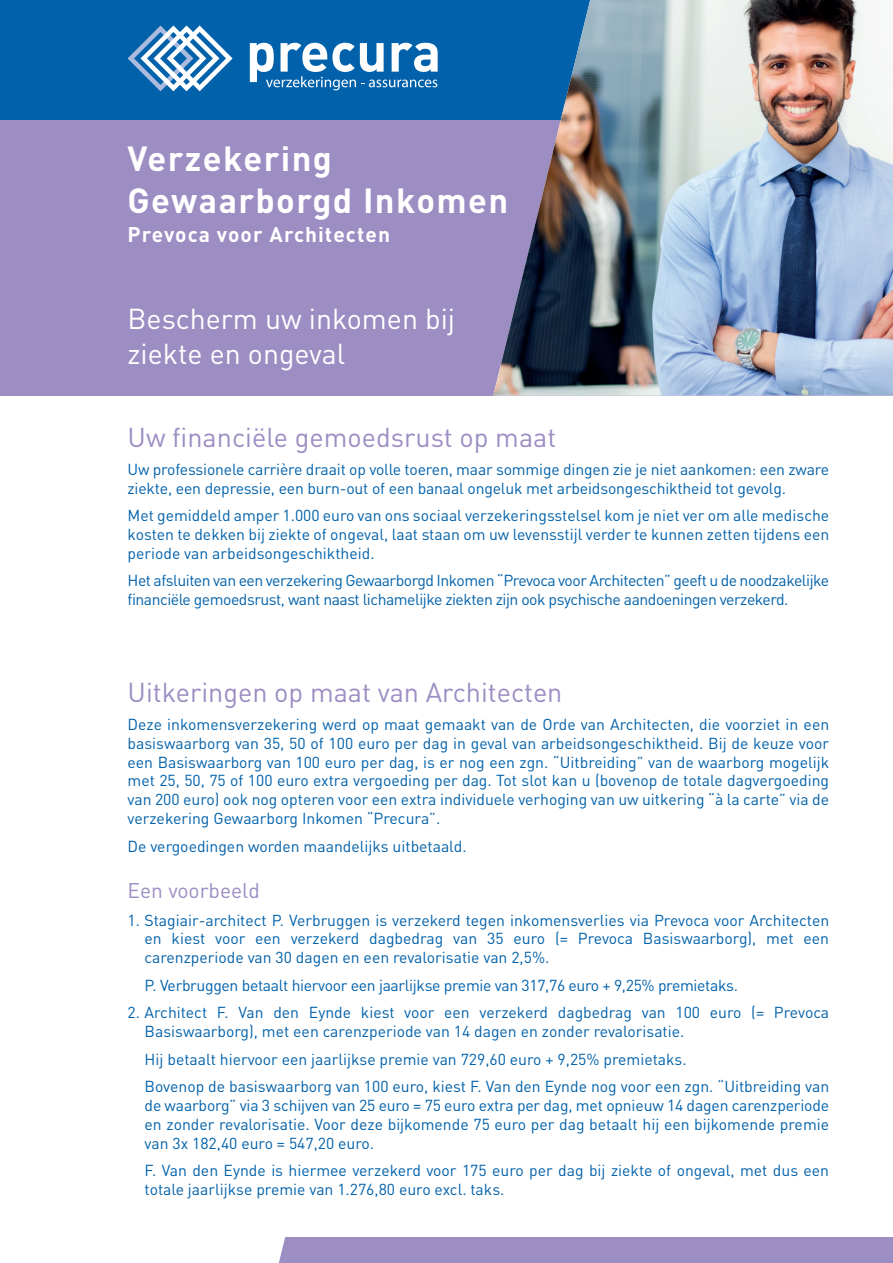
<style>
.page{position:relative;width:893px;height:1263px;background:#fff}
.page>*{position:absolute;margin:0;border:0;box-sizing:border-box;transform-origin:0 0}
.t1{font:700 34.5px/41.4px "DIN";letter-spacing:.04em;color:#fff}
.t2{font:28.5px/34.5px "DIN";color:#fff}
.t3{font:27px "DIN";color:#9c8dc3}
.t4{font:700 21px "DIN";letter-spacing:.05em;color:#fff}
.t5{font:21px "DIN";color:#9c8dc3}
.t6{font:15.75px/18.9px "DIN";letter-spacing:-.01em;color:#0161aa;text-align:justify}
.t7{font:15.75px/18.9px "DIN";letter-spacing:-.03em;color:#0161aa}
</style>
<div class="page">
<div style="left:0;top:1237px;width:893px;height:26px;background:#9c8dc3"></div>
<svg style="left:0;top:395px;width:590px;height:868px"></svg>
<div style="left:0;top:0;width:893px;height:395px;background:#9c8dc3"></div>
<div style="left:0;top:0;width:893px;height:119px;background:#0161aa"></div>
<img style="left:493px;top:0;width:400px;height:395px">
<svg style="left:128px;top:26px;width:105px;height:65px"></svg>
<svg style="left:250px;top:43px;width:188px;height:47px"></svg>
<h1 class="t1" style="left:128px;top:136px;width:382px">Verzekering<br>Gewaarborgd Inkomen</h1>
<h3 class="t4" style="left:128px;top:221px;width:264px">Prevoca voor Architecten</h3>
<h2 class="t2" style="left:128px;top:301px;width:329px">Bescherm uw inkomen bij ziekte en ongeval</h2>
<h3 class="t3" style="left:128px;top:421px;width:430px">Uw financiële gemoedsrust op maat</h3>
<p class="t6" style="left:128px;top:459px;width:703px">Uw professionele carrière draait op volle toeren, maar sommige dingen zie je niet aankomen: een zware ziekte, een depressie, een burn-out of een banaal ongeluk met arbeidsongeschiktheid tot gevolg.</p>
<p class="t6" style="left:128px;top:505px;width:703px">Met gemiddeld amper 1.000 euro van ons sociaal verzekeringsstelsel kom je niet ver om alle medische kosten te dekken bij ziekte of ongeval, laat staan om uw levensstijl verder te kunnen zetten tijdens een periode van arbeidsongeschiktheid.</p>
<p class="t7" style="left:128px;top:571px;width:703px">Het afsluiten van een verzekering Gewaarborgd Inkomen “Prevoca voor Architecten” geeft u de noodzakelijke financiële gemoedsrust, want naast lichamelijke ziekten zijn ook psychische aandoeningen verzekerd.</p>
<h3 class="t3" style="left:128px;top:676px;width:436px">Uitkeringen op maat van Architecten</h3>
<p class="t6" style="left:128px;top:714px;width:703px">Deze inkomensverzekering werd op maat gemaakt van de Orde van Architecten, die voorziet in een basiswaarborg van 35, 50 of 100 euro per dag in geval van arbeidsongeschiktheid. Bij de keuze voor een Basiswaarborg van 100 euro per dag, is er nog een zgn. “Uitbreiding” van de waarborg mogelijk met 25, 50, 75 of 100 euro extra vergoeding per dag. Tot slot kan u (bovenop de totale dagvergoeding van 200 euro) ook nog opteren voor een extra individuele verhoging van uw uitkering “à la carte” via de verzekering Gewaarborg Inkomen “Precura”.</p>
<p class="t6" style="left:128px;top:836px;width:341px">De vergoedingen worden maandelijks uitbetaald.</p>
<h3 class="t5" style="left:128px;top:877px;width:134px">Een voorbeeld</h3>
<p class="t6" style="left:145px;top:910px;width:686px;text-indent:-17px">1. Stagiair-architect P. Verbruggen is verzekerd tegen inkomensverlies via Prevoca voor Architecten en kiest voor een verzekerd dagbedrag van 35 euro (= Prevoca Basiswaarborg), met een carenzperiode van 30 dagen en een revalorisatie van 2,5%.</p>
<p class="t6" style="left:145px;top:975px;width:595px">P. Verbruggen betaalt hiervoor een jaarlijkse premie van 317,76 euro + 9,25% premietaks.</p>
<p class="t6" style="left:145px;top:1003px;width:686px;text-indent:-17px">2. Architect F. Van den Eynde kiest voor een verzekerd dagbedrag van 100 euro (= Prevoca<br>Basiswaarborg), met een carenzperiode van 14 dagen en zonder revalorisatie.</p>
<p class="t6" style="left:145px;top:1045px;width:686px;line-height:27.5px">Hij betaalt hiervoor een jaarlijkse premie van 729,60 euro + 9,25% premietaks.<br>Bovenop de basiswaarborg van 100 euro, kiest F. Van den Eynde nog voor een zgn. “Uitbreiding van</p>
<p class="t6" style="left:145px;top:1095px;width:686px">de waarborg” via 3 schijven van 25 euro = 75 euro extra per dag, met opnieuw 14 dagen carenzperiode en zonder revalorisatie. Voor deze bijkomende 75 euro per dag betaalt hij een bijkomende premie van 3x 182,40 euro = 547,20 euro.</p>
<p class="t6" style="left:145px;top:1160px;width:686px">F. Van den Eynde is hiermee verzekerd voor 175 euro per dag bij ziekte of ongeval, met dus een totale jaarlijkse premie van 1.276,80 euro excl. taks.</p>
</div>
